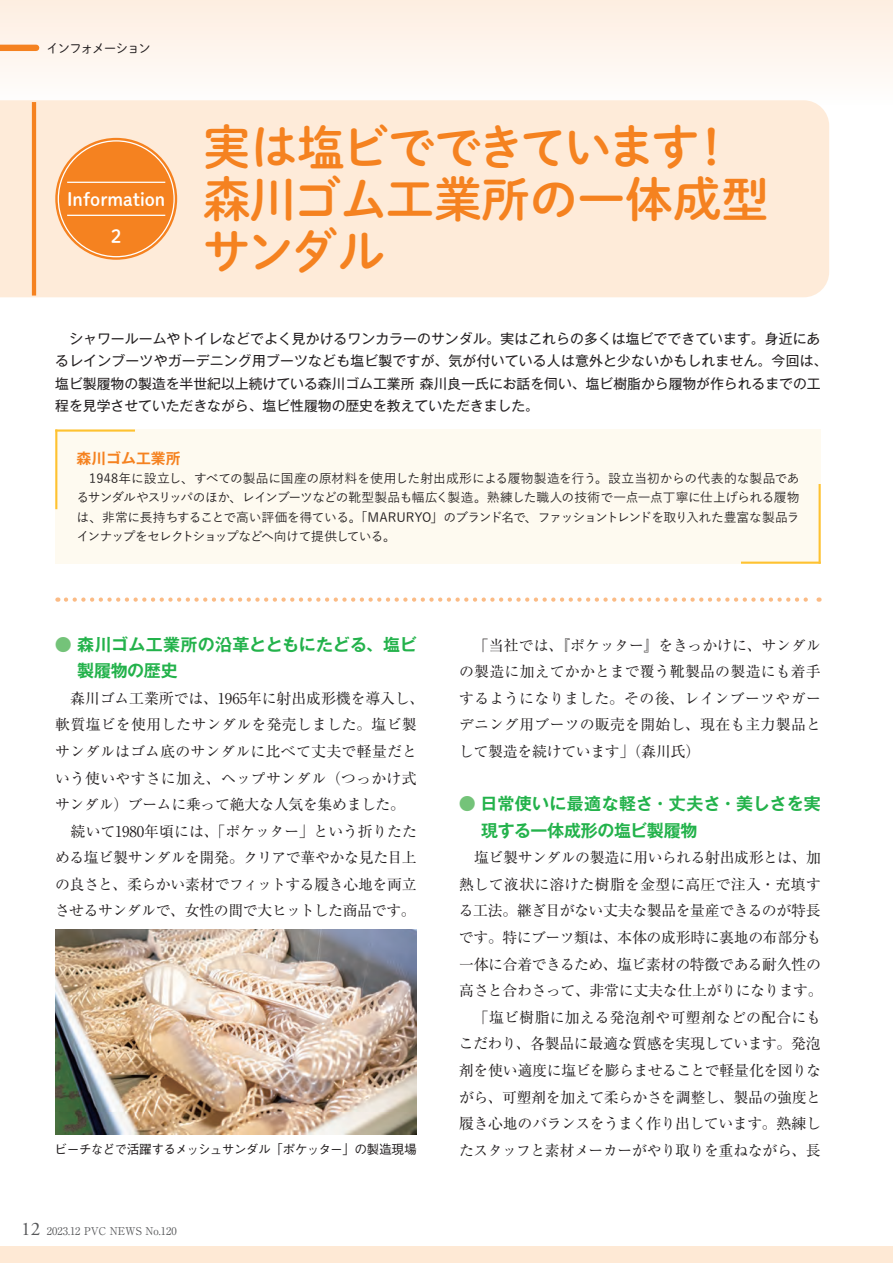
<style>
.page{position:relative;width:893px;height:1263px;background:#fff}
.page>*{position:absolute;margin:0;border:0;box-sizing:border-box;transform-origin:0 0}
.インフォ-タイトル{font:47.85px/52.1px "Shuei M Go Std B";letter-spacing:-.025em;color:#f58220}
.リード{font:18.15px "Shuei M Go Std B";color:#fff}
.本文タイトルのコピー{font:700 16.95px/26.5px "Gothic MB101 Pr 6 De";letter-spacing:-.01em;color:#23b24b}
.本文タイトル{font:700 16.95px/26.5px "Gothic MB101 Pr 6 De";letter-spacing:-.01em;color:#23b24b}
.本文{font:14.85px/26.5px "Ryumin Pr 6";letter-spacing:-.015em;color:#231f20;text-align:justify}
.本文-2{font:14.85px/26.5px "Ryumin Pr 6";letter-spacing:.005em;color:#231f20}
.キャプション{font:700 14.85px "Gothic MB101 Pr 6 De";color:#f58220}
.リードゴシック{font:13.8px/22.4px "Gothic MB101 Pro";letter-spacing:.005em;color:#231f20}
.キャプション-2{font:500 12.75px/19.2px "Yu Go";letter-spacing:-.055em;color:#231f20;text-align:justify}
.キャプション-3{font:500 12.75px "Gothic BBB Pr 6";letter-spacing:-.06em;color:#231f20}
.t1{font:12.75px "Shuei M Go Std L";letter-spacing:-.1em;color:#231f20}
.t2{font:10.65px "Ryumin Pro";color:#57585a}
.s1{color:#74c379}
.s2{font-family:"Adobe Garamond Pro";font-size:19.2px}
</style>
<div class="page">
<div style="left:0;top:0;width:893px;height:105px;background:linear-gradient(to right,#fef5ed,#fef5ee)"></div>
<div style="left:0;top:1246px;width:893px;height:17px;background:#fee9d5"></div>
<div style="left:0;top:45px;width:36px;height:6px;background:#f58220"></div>
<div style="left:0;top:100px;width:829px;height:197px;background:#feebd9"></div>
<hr style="left:32px;top:102px;width:4px;height:194px;background:#f58220">
<div style="left:55px;top:138px;width:122px;height:122px;background:#f58220;border-radius:50%"></div>
<hr style="left:67px;top:182px;width:98px;height:1px;background:#fff">
<hr style="left:67px;top:215px;width:98px;height:1px;background:#fff">
<div style="left:55px;top:429px;width:766px;height:135px;background:#fefaf0"></div>
<hr style="left:819px;top:484px;width:2px;height:80px;background:#fec231">
<hr style="left:741px;top:562px;width:80px;height:2px;background:#fec231">
<hr style="left:55px;top:429px;width:2px;height:80px;background:#fec231">
<hr style="left:55px;top:429px;width:80px;height:3px;background:#fec231">
<svg style="left:66px;top:597px;width:754px;height:5px"></svg>
<img style="left:55px;top:929px;width:362px;height:205px">
<p class="t1" style="left:46px;top:39px;width:106px">インフォメーション</p>
<p class="リード" style="left:67px;top:185px;width:100px">Information</p>
<p class="リード" style="left:111px;top:223px;width:12px">2</p>
<p class="インフォ-タイトル" style="left:202px;top:119px;width:568px">実は塩ビでできています！森川ゴム工業所の一体成型サンダル</p>
<p class="リードゴシック" style="left:55px;top:325px;width:774px">　シャワールームやトイレなどでよく見かけるワンカラーのサンダル。実はこれらの多くは塩ビでできています。身近にあるレインブーツやガーデニング用ブーツなども塩ビ製ですが、気が付いている人は意外と少ないかもしれません。今回は、塩ビ製履物の製造を半世紀以上続けている森川ゴム工業所 森川良一氏にお話を伺い、塩ビ樹脂から履物が作られるまでの工程を見学させていただきながら、塩ビ性履物の歴史を教えていただきました。</p>
<p class="キャプション" style="left:77px;top:446px;width:106px">森川ゴム工業所</p>
<p class="キャプション-2" style="left:77px;top:467px;width:724px">　1948年に設立し、すべての製品に国産の原材料を使用した射出成形による履物製造を行う。設立当初からの代表的な製品であるサンダルやスリッパのほか、レインブーツなどの靴型製品も幅広く製造。熟練した職人の技術で一点一点丁寧に仕上げられる履物は、非常に長持ちすることで高い評価を得ている。「MARURYO」のブランド名で、ファッショントレンドを取り入れた豊富な製品ラインナップをセレクトショップなどへ向けて提供している。</p>
<p class="本文タイトル" style="left:77px;top:630px;width:341px;text-indent:-22px"><span class="s1">●</span> 森川ゴム工業所の沿革とともにたどる、塩ビ製履物の歴史</p>
<p class="本文-2" style="left:55px;top:684px;width:371px">　森川ゴム工業所では、1965年に射出成形機を導入し、軟質塩ビを使用したサンダルを発売しました。塩ビ製サンダルはゴム底のサンダルに比べて丈夫で軽量だという使いやすさに加え、ヘップサンダル（つっかけ式サンダル）ブームに乗って絶大な人気を集めました。</p>
<p class="本文" style="left:55px;top:817px;width:364px">　続いて1980年頃には、「ポケッター」という折りたためる塩ビ製サンダルを開発。クリアで華やかな見た目上の良さと、柔らかい素材でフィットする履き心地を両立させるサンダルで、女性の間で大ヒットした商品です。</p>
<p class="本文" style="left:459px;top:631px;width:364px">　「当社では、『ポケッター』をきっかけに、サンダルの製造に加えてかかとまで覆う靴製品の製造にも着手するようになりました。その後、レインブーツやガーデニング用ブーツの販売を開始し、現在も主力製品として製造を続けています」（森川氏）</p>
<p class="本文タイトルのコピー" style="left:481px;top:790px;width:341px;text-indent:-22px"><span class="s1">●</span> 日常使いに最適な軽さ・丈夫さ・美しさを実現する一体成形の塩ビ製履物</p>
<p class="本文" style="left:459px;top:844px;width:365px;text-align:left">　塩ビ製サンダルの製造に用いられる射出成形とは、加熱して液状に溶けた樹脂を金型に高圧で注入・充填する工法。継ぎ目がない丈夫な製品を量産できるのが特長です。特にブーツ類は、本体の成形時に裏地の布部分も一体に合着できるため、塩ビ素材の特徴である耐久性の高さと合わさって、非常に丈夫な仕上がりになります。</p>
<p class="本文" style="left:459px;top:1003px;width:364px">　「塩ビ樹脂に加える発泡剤や可塑剤などの配合にもこだわり、各製品に最適な質感を実現しています。発泡剤を使い適度に塩ビを膨らませることで軽量化を図りながら、可塑剤を加えて柔らかさを調整し、製品の強度と履き心地のバランスをうまく作り出しています。熟練し</p>
<p class="キャプション-3" style="left:55px;top:1139px;width:364px">ビーチなどで活躍するメッシュサンダル「ポケッター」の製造現場</p>
<p class="本文" style="left:459px;top:1136px;width:363px">たスタッフと素材メーカーがやり取りを重ねながら、長</p>
<p class="t2" style="left:21px;top:1223px;width:157px"><span class="s2">12</span> 2023.12 PVC NEWS No.120</p>
</div>
